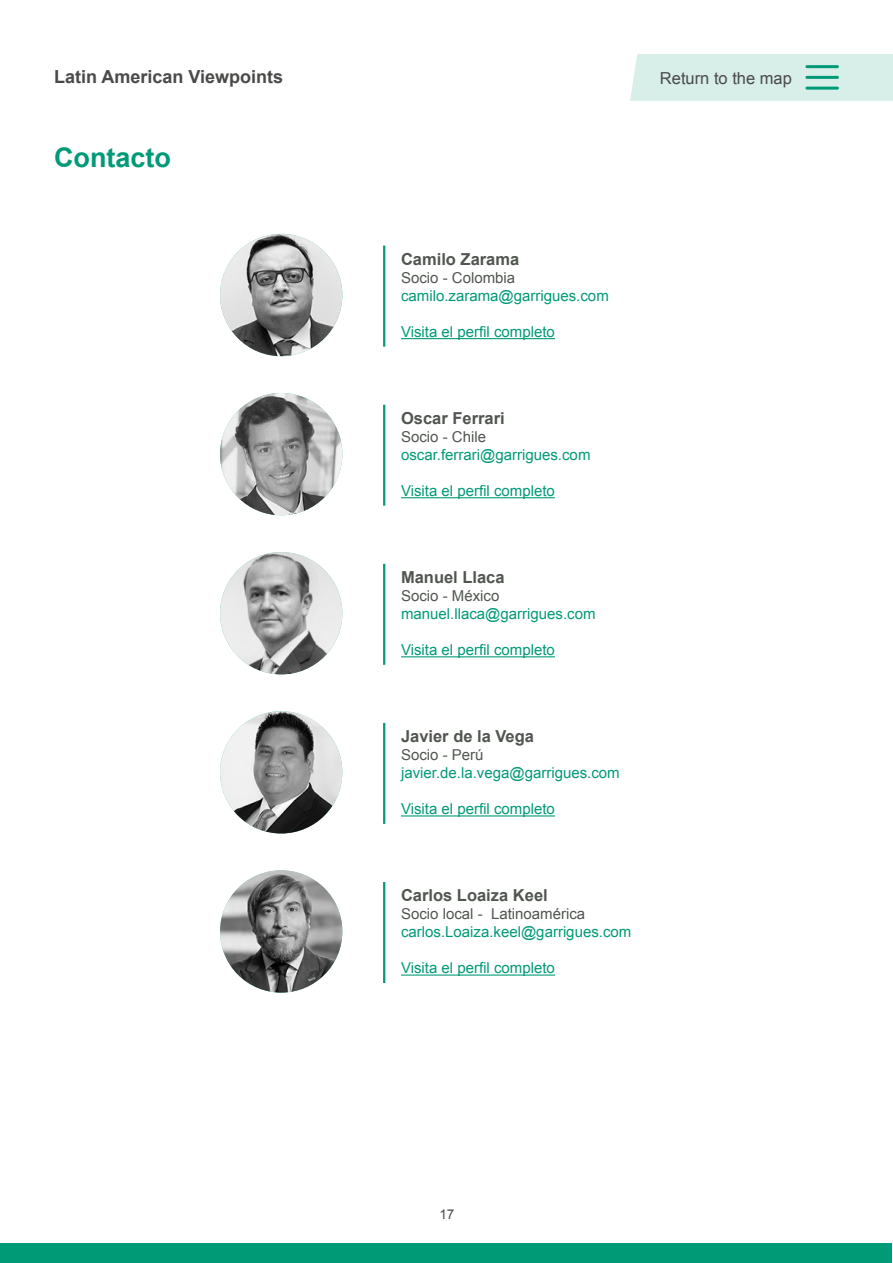
<style>
.page{position:relative;width:893px;height:1263px;background:#fff}
.page>*{position:absolute;margin:0;border:0;box-sizing:border-box;transform-origin:0 0}
.t1{font:700 27px "Arial";color:#009a77}
.t2{font:700 18px "Arial";color:#4a4a49}
.t3{font:700 16.5px "Arial";color:#50564f}
.t4{font:16.5px "Arial";color:#4a4a49}
.t5{font:15px "Arial";color:#009a77}
.t6{font:15px "Arial";color:#50564f}
.t7{font:13.5px "Arial";color:#4a4a49}
</style>
<div class="page">
<div style="left:630px;top:54px;width:263px;height:47px;background:#d7eee9"></div>
<div style="left:1px;top:1243px;width:891px;height:20px;background:#009a77"></div>
<hr style="left:401px;top:338px;width:154px;height:1px;background:#009a77">
<hr style="left:401px;top:656px;width:154px;height:1px;background:#009a77">
<hr style="left:401px;top:497px;width:154px;height:1px;background:#009a77">
<hr style="left:401px;top:815px;width:154px;height:1px;background:#009a77">
<hr style="left:401px;top:974px;width:154px;height:1px;background:#009a77">
<hr style="left:807px;top:65px;width:30px;height:3px;background:#009a77">
<hr style="left:807px;top:76px;width:30px;height:3px;background:#009a77">
<hr style="left:807px;top:87px;width:30px;height:3px;background:#009a77">
<hr style="left:383px;top:246px;width:2px;height:101px;background:#009a77">
<hr style="left:383px;top:564px;width:2px;height:101px;background:#009a77">
<hr style="left:383px;top:405px;width:2px;height:101px;background:#009a77">
<hr style="left:383px;top:723px;width:2px;height:101px;background:#009a77">
<hr style="left:383px;top:882px;width:2px;height:101px;background:#009a77">
<img style="left:220px;top:234px;width:122px;height:122px;border-radius:61px">
<img style="left:220px;top:552px;width:122px;height:122px;border-radius:61px">
<img style="left:220px;top:393px;width:122px;height:122px;border-radius:61px">
<img style="left:220px;top:711px;width:122px;height:122px;border-radius:61px">
<img style="left:220px;top:870px;width:122px;height:123px;border-radius:61px">
<p class="t2" style="left:54px;top:64px;width:231px">Latin American Viewpoints</p>
<p class="t1" style="left:54px;top:140px;width:118px">Contacto</p>
<p class="t4" style="left:660px;top:67px;width:134px">Return to the map</p>
<p class="t3" style="left:401px;top:248px;width:120px">Camilo Zarama</p>
<p class="t6" style="left:401px;top:268px;width:116px">Socio - Colombia</p>
<p class="t5" style="left:401px;top:286px;width:209px">camilo.zarama@garrigues.com</p>
<p class="t5" style="left:401px;top:322px;width:155px">Visita el perfil completo</p>
<p class="t3" style="left:401px;top:407px;width:105px">Oscar Ferrari</p>
<p class="t6" style="left:401px;top:427px;width:87px">Socio - Chile</p>
<p class="t5" style="left:401px;top:445px;width:191px">oscar.ferrari@garrigues.com</p>
<p class="t5" style="left:401px;top:481px;width:155px">Visita el perfil completo</p>
<p class="t3" style="left:401px;top:567px;width:105px">Manuel Llaca</p>
<p class="t6" style="left:401px;top:586px;width:100px">Socio - México</p>
<p class="t5" style="left:401px;top:604px;width:196px">manuel.llaca@garrigues.com</p>
<p class="t5" style="left:401px;top:640px;width:155px">Visita el perfil completo</p>
<p class="t3" style="left:401px;top:726px;width:135px">Javier de la Vega</p>
<p class="t6" style="left:401px;top:745px;width:84px">Socio - Perú</p>
<p class="t5" style="left:401px;top:763px;width:220px">javier.de.la.vega@garrigues.com</p>
<p class="t5" style="left:401px;top:799px;width:155px">Visita el perfil completo</p>
<p class="t3" style="left:401px;top:885px;width:148px">Carlos Loaiza Keel</p>
<p class="t6" style="left:401px;top:904px;width:186px">Socio local - Latinoamérica</p>
<p class="t5" style="left:401px;top:922px;width:232px">carlos.Loaiza.keel@garrigues.com</p>
<p class="t5" style="left:401px;top:958px;width:155px">Visita el perfil completo</p>
<p class="t7" style="left:439px;top:1205px;width:17px">17</p>
</div>
